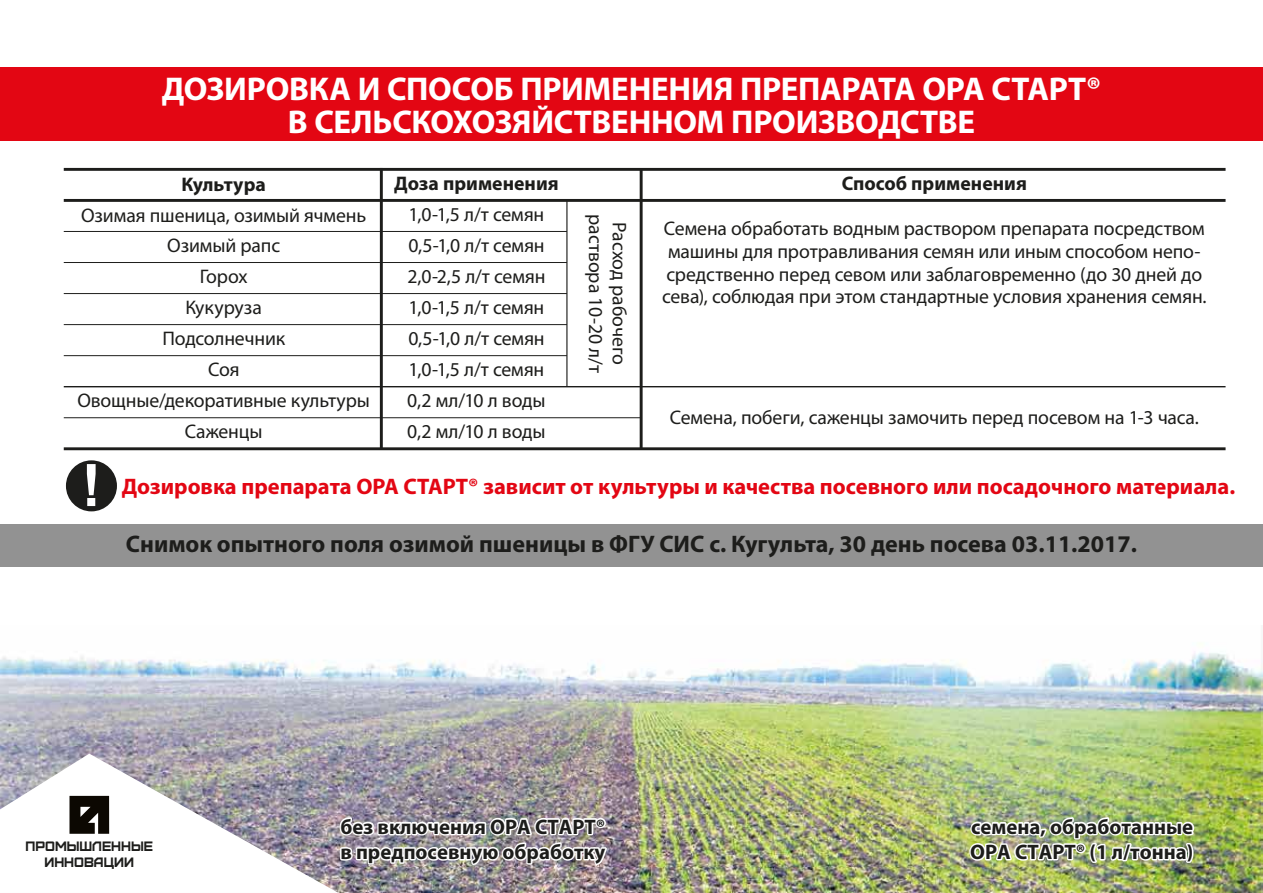
<style>
.page{position:relative;width:1263px;height:893px;background:#fff}
.page>*{position:absolute;margin:0;border:0;box-sizing:border-box;transform-origin:0 0}
.t1{font:700 33px/33px "Myriad Pro";letter-spacing:-.01em;color:#fff;text-align:center}
.t2{font:700 24px "Myriad Pro";color:#1d1d1b}
.t3{font:700 22.5px "Myriad Pro";color:#e30613}
.t4{font:700 21px/25.2px "Myriad Pro";color:#1d1d1b}
.t5{font:19.65px/30.9px "Myriad Pro";letter-spacing:-.005em;color:#1d1d1b;text-align:center}
.t6{font:700 19.65px "Myriad Pro";color:#1d1d1b}
.t7{font:13.5px/16.4px "Furore";color:#1d1d1b;text-align:center}
</style>
<div class="page">
<div style="left:66px;top:460px;width:51px;height:51px;background:#1d1d1b;border-radius:50%"></div>
<svg style="left:87px;top:464px;width:9px;height:42px"></svg>
<div style="left:0;top:67px;width:1263px;height:73px;background:#e30613"></div>
<img style="left:0;top:652px;width:1263px;height:241px">
<div style="left:0;top:524px;width:1263px;height:42px;background:#929292"></div>
<svg style="left:0;top:754px;width:339px;height:139px"></svg>
<svg style="left:69px;top:796px;width:40px;height:38px;background:#26231d"></svg>
<img style="left:968px;top:683px;width:228px;height:201px">
<img style="left:338px;top:797px;width:272px;height:96px">
<hr style="left:64px;top:168px;width:1161px;height:3px;background:#1d1d1b">
<hr style="left:64px;top:386px;width:1161px;height:1px;background:#1d1d1b">
<hr style="left:64px;top:231px;width:503px;height:1px;background:#1d1d1b">
<hr style="left:64px;top:262px;width:503px;height:1px;background:#1d1d1b">
<hr style="left:64px;top:293px;width:503px;height:1px;background:#1d1d1b">
<hr style="left:64px;top:324px;width:503px;height:1px;background:#1d1d1b">
<hr style="left:64px;top:355px;width:503px;height:1px;background:#1d1d1b">
<hr style="left:64px;top:417px;width:577px;height:1px;background:#1d1d1b">
<hr style="left:64px;top:447px;width:1161px;height:3px;background:#1d1d1b">
<hr style="left:380px;top:168px;width:3px;height:281px;background:#1d1d1b">
<hr style="left:640px;top:169px;width:3px;height:280px;background:#1d1d1b">
<hr style="left:64px;top:199px;width:1161px;height:3px;background:#1d1d1b">
<hr style="left:566px;top:200px;width:1px;height:187px;background:#1d1d1b">
<h1 class="t1" style="left:162px;top:71px;width:941px">ДОЗИРОВКА И СПОСОБ ПРИМЕНЕНИЯ ПРЕПАРАТА ОРА СТАРТ®<br>В СЕЛЬСКОХОЗЯЙСТВЕННОМ ПРОИЗВОДСТВЕ</h1>
<p class="t6" style="left:182px;top:171px;width:86px">Культура</p>
<p class="t5" style="left:77px;top:199px;width:294px">Озимая пшеница, озимый ячмень<br>Озимый рапс<br>Горох<br>Кукуруза<br>Подсолнечник<br>Соя<br>Овощные/декоративные культуры<br>Саженцы</p>
<p class="t6" style="left:394px;top:171px;width:166px">Доза применения</p>
<p class="t5" style="left:407px;top:199px;width:140px;text-align:justify">1,0-1,5 л/т семян 0,5-1,0 л/т семян 2,0-2,5 л/т семян 1,0-1,5 л/т семян 0,5-1,0 л/т семян 1,0-1,5 л/т семян 0,2 мл/10 л воды 0,2 мл/10 л воды</p>
<p class="t5" style="left:632px;top:214px;width:160px;line-height:23.7px;rotate:90deg">Расход рабочего раствора 10-20 л/т</p>
<p class="t6" style="left:842px;top:171px;width:187px">Способ применения</p>
<p class="t5" style="left:662px;top:217px;width:546px;line-height:22.5px">Семена обработать водным раствором препарата посредством машины для протравливания семян или иным способом непо&shy;средственно перед севом или заблаговременно (до 30 дней до сева), соблюдая при этом стандартные условия хранения семян.</p>
<p class="t5" style="left:670px;top:402px;width:531px">Семена, побеги, саженцы замочить перед посевом на 1-3 часа.</p>
<p class="t3" style="left:122px;top:472px;width:1115px">Дозировка препарата ОРА СТАРТ® зависит от культуры и качества посевного или посадочного материала.</p>
<p class="t2" style="left:126px;top:528px;width:1013px">Снимок опытного поля озимой пшеницы в ФГУ СИС с. Кугульта, 30 день посева 03.11.2017.</p>
<p class="t7" style="left:26px;top:837px;width:129px">ПРОМЫШЛЕННЫЕ<br>ИННОВАЦИИ</p>
<p class="t4" style="left:340px;top:813px;width:267px">без включения ОРА СТАРТ® в предпосевную обработку</p>
<p class="t4" style="left:970px;top:813px;width:225px">семена, обработанные<br>ОРА СТАРТ® (1 л/тонна)</p>
</div>
